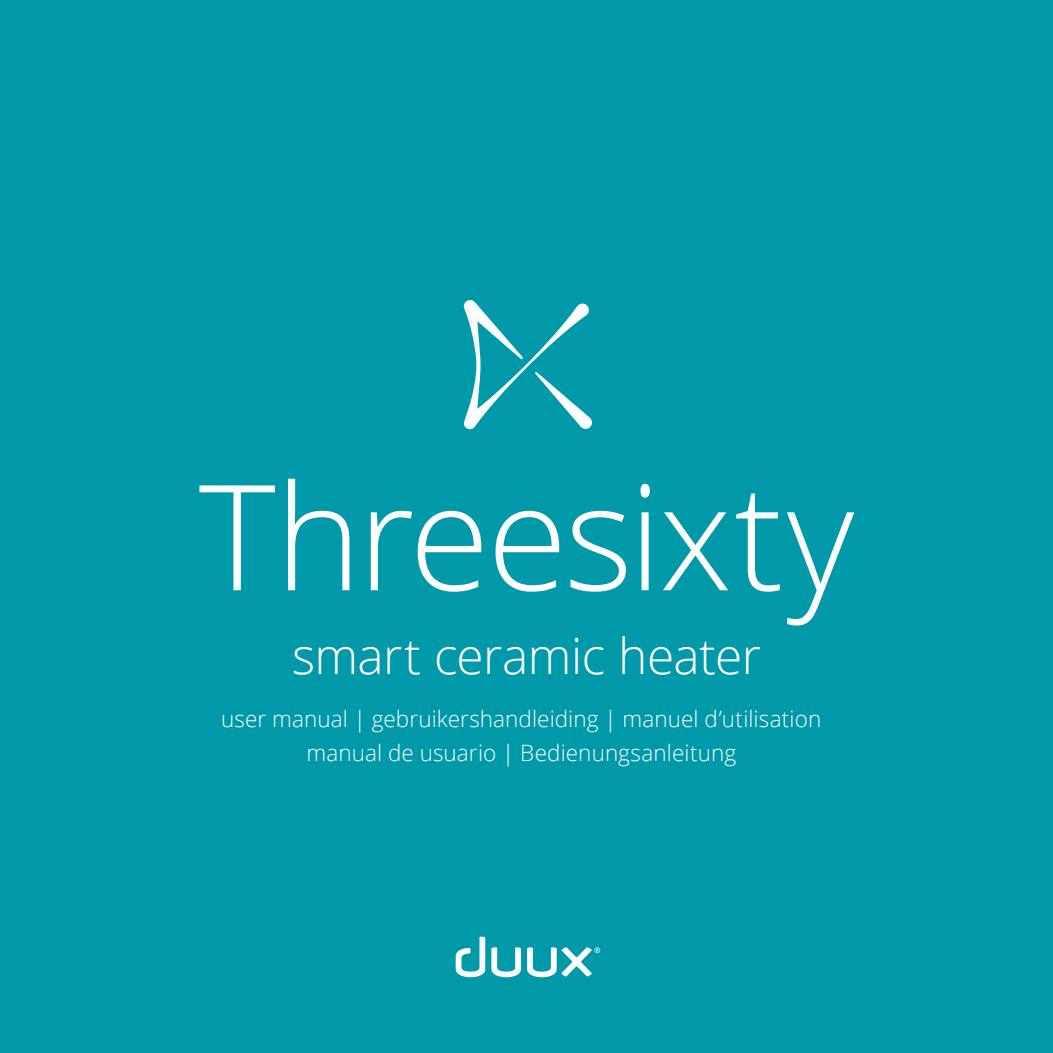
<style>
.page{position:relative;width:1053px;height:1053px;background:#fff}
.page>*{position:absolute;margin:0;border:0;box-sizing:border-box;transform-origin:0 0}
.t1{font:300 146.7px "Open Sans";letter-spacing:-.02em;color:#fff}
.t2{font:300 49.5px "Open Sans";letter-spacing:-.01em;color:#fff}
.t3{font:300 22.5px "Open Sans";letter-spacing:.005em;color:#fff}
</style>
<div class="page">
<div style="left:0;top:0;width:1052px;height:1052px;background:#0099a9"></div>
<svg style="left:455px;top:936px;width:30px;height:41px"></svg>
<svg style="left:491px;top:947px;width:30px;height:30px"></svg>
<svg style="left:527px;top:947px;width:73px;height:30px"></svg>
<svg style="left:463px;top:300px;width:129px;height:130px"></svg>
<p class="t1" style="left:199px;top:436px;width:657px">Threesixty</p>
<p class="t2" style="left:292px;top:621px;width:470px">smart ceramic heater</p>
<p class="t3" style="left:221px;top:703px;width:601px">user manual | gebruikershandleiding | manuel d’utilisation</p>
<p class="t3" style="left:306px;top:737px;width:431px">manual de usuario | Bedienungsanleitung</p>
</div>
